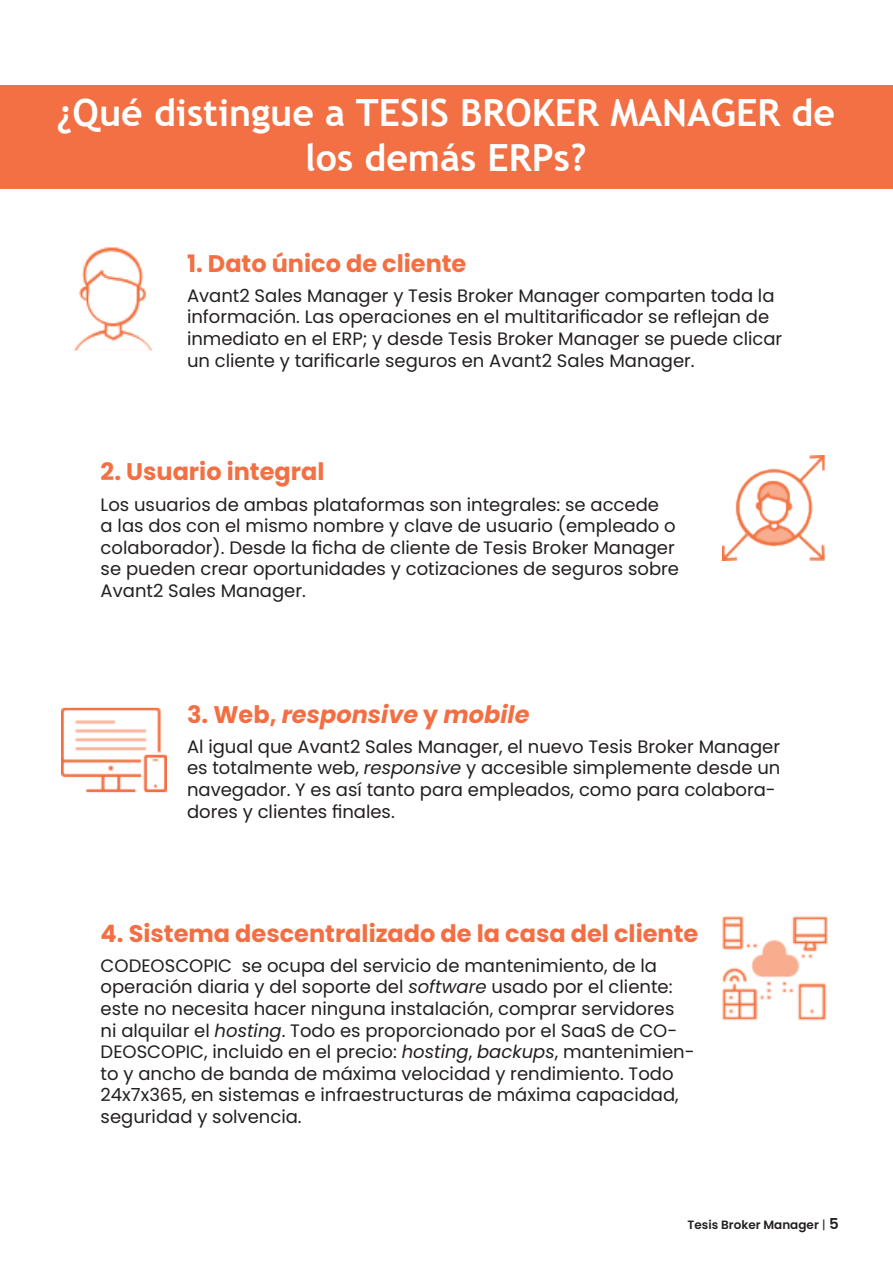
<style>
.page{position:relative;width:893px;height:1263px;background:#fff}
.page>*{position:absolute;margin:0;border:0;box-sizing:border-box;transform-origin:0 0}
.t1{font:700 37.5px/45px "Trebuchet MS";color:#fff;text-align:center}
.t2{font:700 24px "Poppins";color:#f36f43}
.t3{font:700 24px "Poppins";color:#f36f44}
.t4{font:italic 700 24px "Poppins";color:#f36f43}
.t5{font:18px/21.6px "Poppins";color:#231f20}
.t6{font:600 12px "Poppins";color:#231f20}
.s1{font-style:normal}
.s2{font-style:italic}
.s3{font-weight:400}
.s4{font-size:15px}
</style>
<div class="page">
<div style="left:0;top:85px;width:893px;height:104px;background:#f36f44"></div>
<img style="left:723px;top:455px;width:102px;height:105px">
<img style="left:73px;top:246px;width:80px;height:105px">
<img style="left:723px;top:916px;width:105px;height:105px">
<img style="left:61px;top:707px;width:105px;height:86px">
<h1 class="t1" style="left:56px;top:90px;width:780px">¿Qué distingue a TESIS BROKER MANAGER de los demás ERPs?</h1>
<h2 class="t3" style="left:187px;top:249px;width:281px">1. Dato único de cliente</h2>
<p class="t5" style="left:187px;top:285px;width:597px">Avant2 Sales Manager y Tesis Broker Manager comparten toda la información. Las operaciones en el multitarificador se reflejan de inmediato en el ERP; y desde Tesis Broker Manager se puede clicar un cliente y tarificarle seguros en Avant2 Sales Manager.</p>
<h2 class="t3" style="left:101px;top:458px;width:225px">2. Usuario integral</h2>
<p class="t5" style="left:101px;top:493px;width:580px">Los usuarios de ambas plataformas son integrales: se accede<br>a las dos con el mismo nombre y clave de usuario (empleado o colaborador). Desde la ficha de cliente de Tesis Broker Manager se pueden crear oportunidades y cotizaciones de seguros sobre Avant2 Sales Manager.</p>
<h2 class="t4" style="left:187px;top:700px;width:344px"><span class="s1">3. Web,</span> responsive <span class="s1">y</span> mobile</h2>
<p class="t5" style="left:187px;top:736px;width:595px">Al igual que Avant2 Sales Manager, el nuevo Tesis Broker Manager es totalmente web, <span class="s2">responsive</span> y accesible simplemente desde un navegador. Y es así tanto para empleados, como para colabora&shy;dores y clientes finales.</p>
<h2 class="t2" style="left:101px;top:919px;width:599px">4. Sistema descentralizado de la casa del cliente</h2>
<p class="t5" style="left:101px;top:955px;width:595px">CODEOSCOPIC se ocupa del servicio de mantenimiento, de la operación diaria y del soporte del <span class="s2">software</span> usado por el cliente: este no necesita hacer ninguna instalación, comprar servidores ni alquilar el <span class="s2">hosting</span>. Todo es proporcionado por el SaaS de CO-DEOSCOPIC, incluido en el precio: <span class="s2">hosting</span>, <span class="s2">backups</span>, mantenimien&shy;to y ancho de banda de máxima velocidad y rendimiento. Todo 24x7x365, en sistemas e infraestructuras de máxima capacidad, seguridad y solvencia.</p>
<p class="t6" style="left:687px;top:1218px;width:153px">Tesis Broker Manager <span class="s3">|</span> <span class="s4">5</span></p>
</div>
